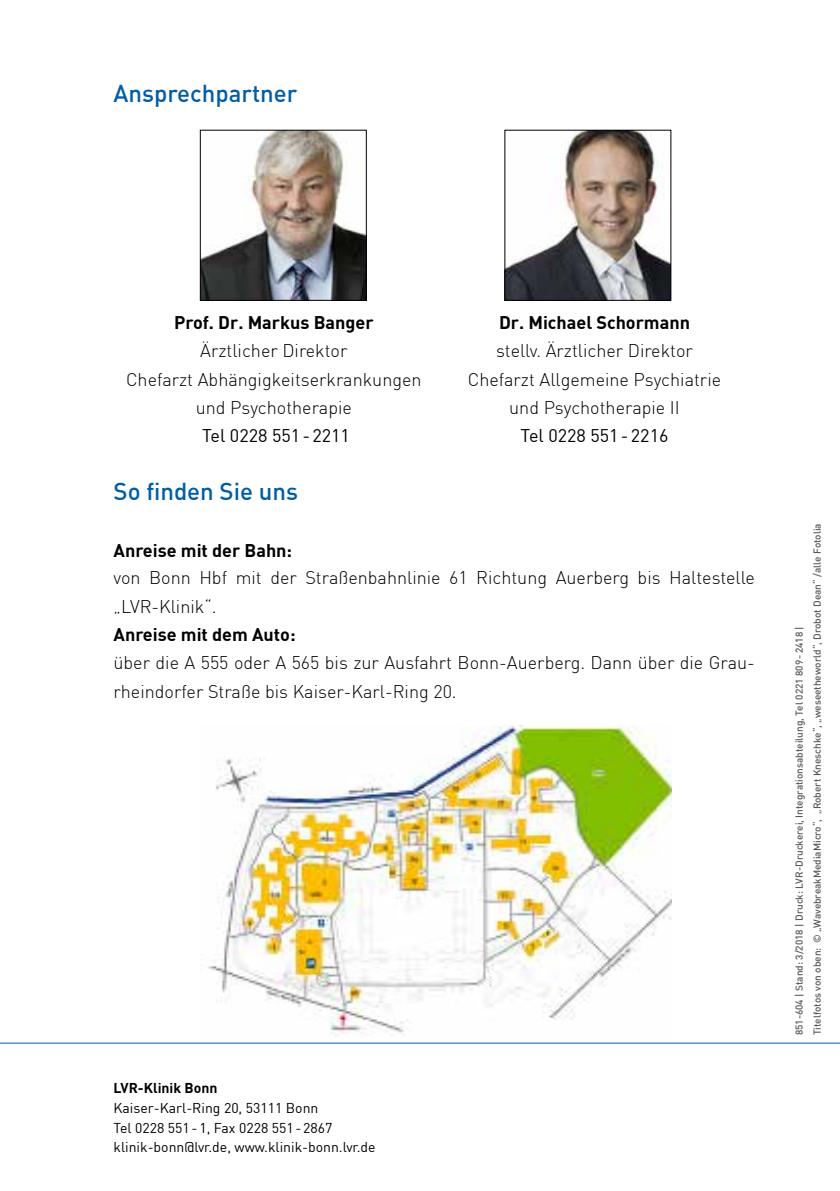
<style>
.page{position:relative;width:840px;height:1191px;background:#fff}
.page>*{position:absolute;margin:0;border:0;box-sizing:border-box;transform-origin:0 0}
.t1{font:500 24px "DIN";color:#005da4}
.t2{font:300 18px/28.4px "DIN";color:#000}
.t3{font:700 18px "DIN";color:#000}
.t4{font:18px "DIN";color:#000}
.t5{font:14px/19.8px "DIN";color:#000}
.t6{font:700 14px "DIN";color:#000}
.t7{font:500 10px/18px "DIN";color:#58595b}
</style>
<div class="page">
<img style="left:207px;top:726px;width:463px;height:310px">
<img style="left:202px;top:132px;width:162px;height:166px">
<div style="left:200px;top:130px;width:166px;height:170px;border:1px solid #000"></div>
<img style="left:506px;top:132px;width:162px;height:166px">
<div style="left:504px;top:130px;width:166px;height:170px;border:1px solid #000"></div>
<hr style="left:0;top:1042px;width:839px;height:1px;background:#005da4">
<h1 class="t1" style="left:113px;top:78px;width:185px">Ansprechpartner</h1>
<p class="t3" style="left:174px;top:311px;width:201px">Prof. Dr. Markus Banger</p>
<p class="t2" style="left:126px;top:336px;width:297px;text-align:center">Ärztlicher Direktor<br>Chefarzt Abhängigkeitserkrankungen und Psychotherapie</p>
<p class="t4" style="left:202px;top:424px;width:149px">Tel 0228 551-2211</p>
<h1 class="t1" style="left:113px;top:475px;width:186px">So finden Sie uns</h1>
<p class="t3" style="left:498px;top:311px;width:192px">Dr. Michael Schormann</p>
<p class="t2" style="left:467px;top:336px;width:255px;text-align:center">stellv. Ärztlicher Direktor<br>Chefarzt Allgemeine Psychiatrie und Psychotherapie II</p>
<p class="t4" style="left:520px;top:425px;width:149px">Tel 0228 551-2216</p>
<p class="t3" style="left:113px;top:538px;width:180px">Anreise mit der Bahn:</p>
<p class="t2" style="left:113px;top:563px;width:642px">von Bonn Hbf mit der Straßenbahnlinie 61 Richtung Auerberg bis Haltestelle „LVR-Klinik“.</p>
<p class="t3" style="left:113px;top:622px;width:183px">Anreise mit dem Auto:</p>
<p class="t2" style="left:113px;top:648px;width:642px">über die A 555 oder A 565 bis zur Ausfahrt Bonn-Auerberg. Dann über die Grau&shy;rheindorfer Straße bis Kaiser-Karl-Ring 20.</p>
<p class="t6" style="left:113px;top:1078px;width:105px">LVR-Klinik Bonn</p>
<p class="t5" style="left:113px;top:1097px;width:263px">Kaiser-Karl-Ring 20, 53111 Bonn<br>Tel 0228 551-1, Fax 0228 551-2867 klinik-bonn@lvr.de, www.klinik-bonn.lvr.de</p>
<p class="t7" style="left:789px;top:1035px;width:513px;rotate:-90deg">851-604 | Stand: 3/2018 | Druck: LVR-Druckerei, Integrationsabteilung, Tel 0221 809-2418 |<br>Titelfotos von oben: © „WavebreakMediaMicro“, „Robert Kneschke“, „weseetheworld“, Drobot Dean“ /alle Fotolia</p>
</div>
